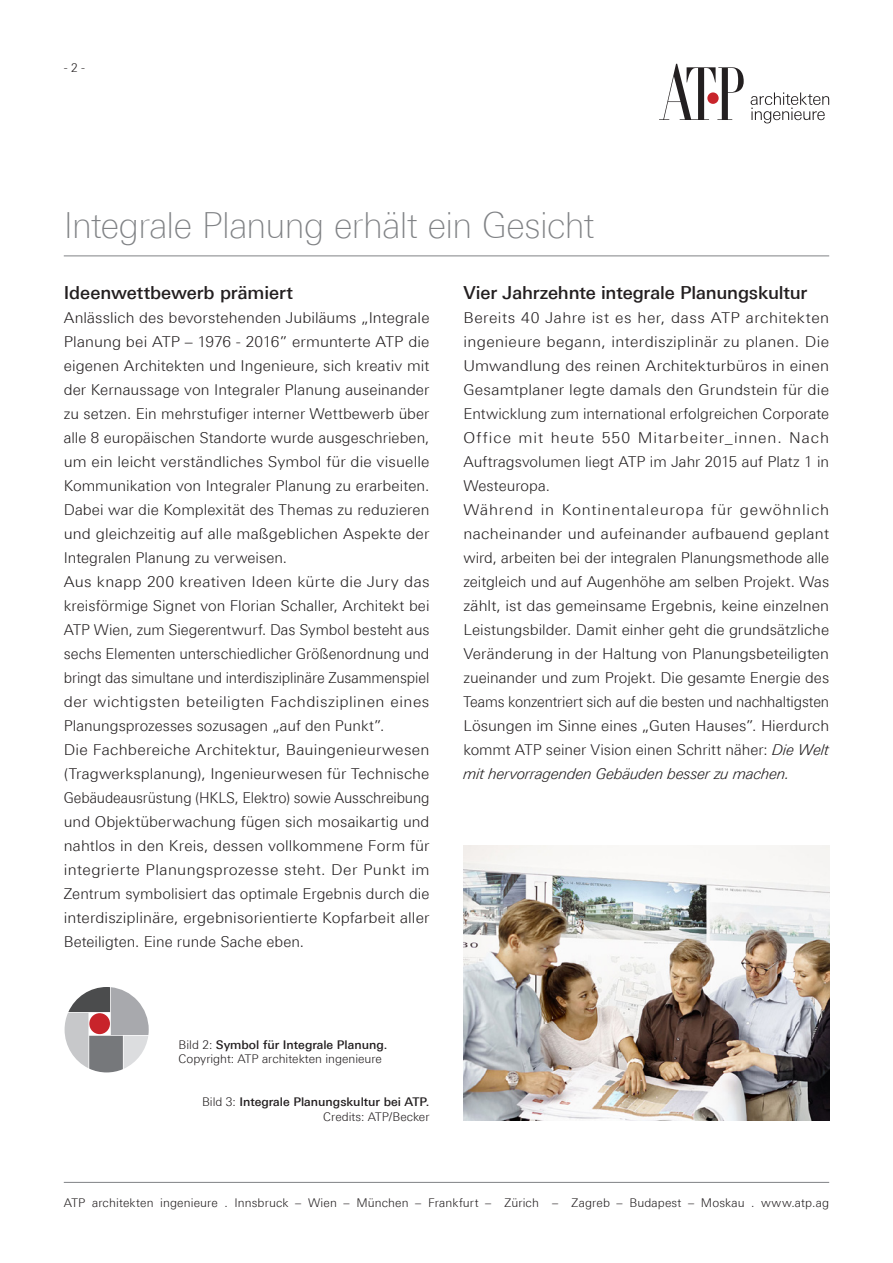
<style>
.page{position:relative;width:893px;height:1263px;background:#fff}
.page>*{position:absolute;margin:0;border:0;box-sizing:border-box;transform-origin:0 0}
.t1{font:100 36px "Linotype Univers 230";letter-spacing:-.015em;color:#808285}
.Fließtext{font:500 18px "ATP Univers";letter-spacing:-.01em;color:#231f20}
.Fließtext-2{font:300 15px/24px "ATP Univers";letter-spacing:.005em;color:#231f20;text-align:justify;scale:1.05 1}
.Fließtext-3{font:300 15px/24px "ATP Univers";letter-spacing:.005em;color:#231f20;text-align:justify}
.t2{font:300 12px "ATP Univers";letter-spacing:.01em;color:#231f20}
.t3{font:500 12px/14.4px "ATP Univers";color:#231f20;text-align:right}
.s1{font-style:italic}
.s2{font-weight:300}
</style>
<div class="page">
<hr style="left:64px;top:1182px;width:765px;height:1px;background:#808285">
<img style="left:463px;top:846px;width:366px;height:274px">
<svg style="left:65px;top:987px;width:84px;height:85px"></svg>
<div style="left:89px;top:1013px;width:21px;height:21px;background:#c8242b;border-radius:50%"></div>
<svg style="left:659px;top:64px;width:85px;height:56px"></svg>
<svg style="left:751px;top:92px;width:78px;height:31px"></svg>
<hr style="left:64px;top:256px;width:765px;height:1px;background:#808285">
<p class="t2" style="left:64px;top:61px;width:23px">- 2 -</p>
<p class="t1" style="left:64px;top:205px;width:532px">Integrale Planung erhält ein Gesicht</p>
<p class="Fließtext" style="left:64px;top:282px;width:231px">Ideenwettbewerb prämiert</p>
<p class="Fließtext-3" style="left:64px;top:305px;width:367px">Anlässlich des bevorstehenden Jubiläums „Integrale Planung bei ATP – 1976 - 2016” ermunterte ATP die eigenen Architekten und Ingenieure, sich kreativ mit der Kernaussage von Integraler Planung auseinander zu setzen. Ein mehrstufiger interner Wettbewerb über alle 8 europäischen Standorte wurde ausgeschrieben, um ein leicht verständliches Symbol für die visuelle Kommunikation von Integraler Planung zu erarbeiten.<br>Dabei war die Komplexität des Themas zu reduzieren und gleichzeitig auf alle maßgeblichen Aspekte der Integralen Planung zu verweisen.</p>
<p class="Fließtext-2" style="left:64px;top:569px;width:350px">Aus knapp 200 kreativen Ideen kürte die Jury das kreisförmige Signet von Florian Schaller, Architekt bei ATP Wien, zum Siegerentwurf. Das Symbol besteht aus sechs Elementen unterschiedlicher Größenordnung und bringt das simultane und interdisziplinäre Zusammenspiel der wichtigsten beteiligten Fachdisziplinen eines Planungsprozesses sozusagen „auf den Punkt”.</p>
<p class="Fließtext-2" style="left:64px;top:737px;width:350px">Die Fachbereiche Architektur, Bauingenieurwesen (Tragwerksplanung), Ingenieurwesen für Technische Gebäudeausrüstung (HKLS, Elektro) sowie Ausschreibung und Objektüberwachung fügen sich mosaikartig und nahtlos in den Kreis, dessen vollkommene Form für integrierte Planungsprozesse steht. Der Punkt im Zentrum symbolisiert das optimale Ergebnis durch die interdisziplinäre, ergebnisorientierte Kopfarbeit aller Beteiligten. Eine runde Sache eben.</p>
<p class="Fließtext" style="left:463px;top:282px;width:345px">Vier Jahrzehnte integrale Planungskultur</p>
<p class="Fließtext-2" style="left:463px;top:305px;width:350px">Bereits 40 Jahre ist es her, dass ATP architekten ingenieure begann, interdisziplinär zu planen. Die Umwandlung des reinen Architekturbüros in einen Gesamtplaner legte damals den Grundstein für die Entwicklung zum international erfolgreichen Corporate Office mit heute 550 Mitarbeiter_innen. Nach Auftragsvolumen liegt ATP im Jahr 2015 auf Platz 1 in Westeuropa.</p>
<p class="Fließtext-2" style="left:463px;top:497px;width:350px">Während in Kontinentaleuropa für gewöhnlich nacheinander und aufeinander aufbauend geplant wird, arbeiten bei der integralen Planungsmethode alle zeitgleich und auf Augenhöhe am selben Projekt. Was zählt, ist das gemeinsame Ergebnis, keine einzelnen Leistungsbilder. Damit einher geht die grundsätzliche Veränderung in der Haltung von Planungsbeteiligten zueinander und zum Projekt. Die gesamte Energie des Teams konzentriert sich auf die besten und nachhaltigsten Lösungen im Sinne eines „Guten Hauses”. Hierdurch kommt ATP seiner Vision einen Schritt näher: <span class="s1">Die Welt mit hervorragenden Gebäuden besser zu machen.</span></p>
<p class="t3" style="left:179px;top:1037px;width:210px"><span class="s2">Bild 2:</span> Symbol für Integrale Planung.</p>
<p class="t2" style="left:179px;top:1052px;width:205px">Copyright: ATP architekten ingenieure</p>
<p class="t3" style="left:202px;top:1095px;width:229px"><span class="s2">Bild 3:</span> Integrale Planungskultur bei ATP.<br><span class="s2">Credits: ATP/Becker</span></p>
<p class="t2" style="left:64px;top:1196px;width:767px">ATP architekten ingenieure . Innsbruck – Wien – München – Frankfurt – Zürich – Zagreb – Budapest – Moskau . www.atp.ag</p>
</div>
